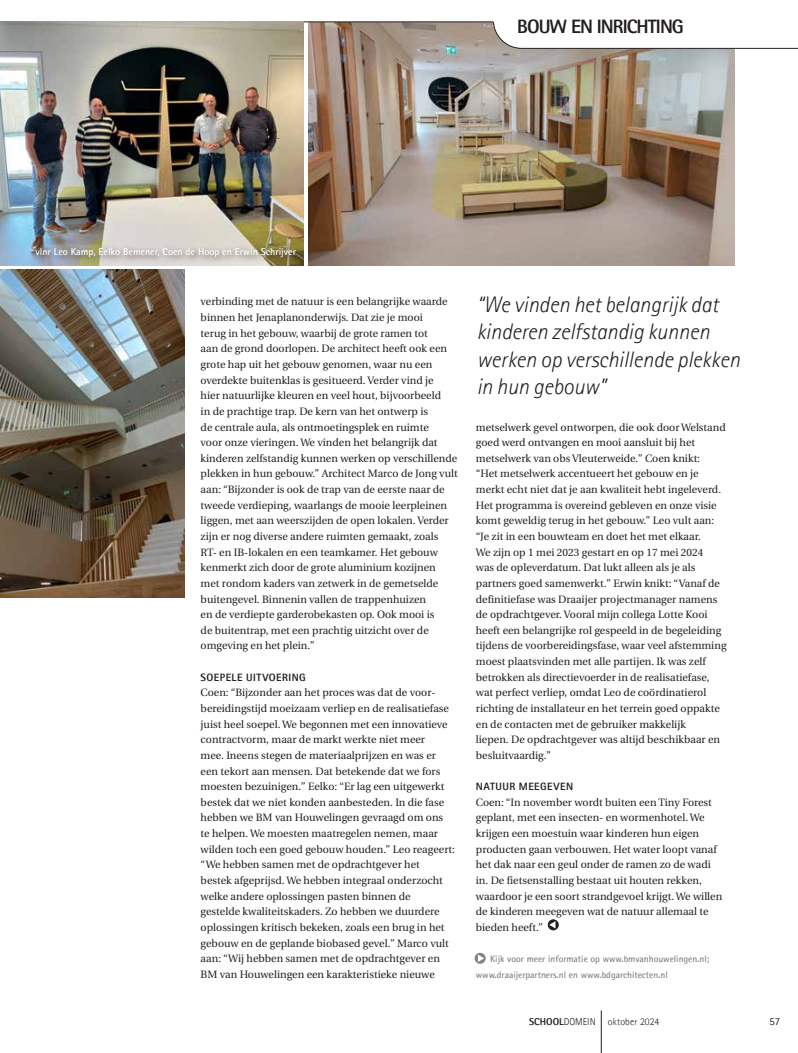
<style>
.page{position:relative;width:798px;height:1053px;background:#fff}
.page>*{position:absolute;margin:0;border:0;box-sizing:border-box;transform-origin:0 0}
.t1{font:italic 300 22.5px/27.5px "Rotis Sans Serif";color:#231f20}
.t2{font:800 19.38px "Rotis Sans Serif";letter-spacing:-.05em;color:#231f20}
.t3{font:10.62px/15.6px "Utopia";color:#231f20}
.t4{font:800 10.62px "Rotis Sans Serif";letter-spacing:.04em;color:#231f20}
.t5{font:10.62px "Rotis Sans Serif";color:#231f20}
.t6{font:700 10px "Rotis Sans Serif";color:#fff}
.t7{font:300 10px "Rotis Sans Serif";letter-spacing:.005em;color:#231f20}
.t8{font:700 9.38px/15.6px "Rotis Sans Serif";color:#868382}
.s1{font-weight:800}
</style>
<div class="page">
<img style="left:308px;top:23px;width:425px;height:242px">
<svg style="left:493px;top:22px;width:304px;height:27px"></svg>
<hr style="left:0;top:22px;width:493px;height:1px;background:#231f20">
<svg style="left:474px;top:952px;width:11px;height:11px"></svg>
<svg style="left:477px;top:954px;width:7px;height:7px"></svg>
<svg style="left:547px;top:919px;width:11px;height:11px"></svg>
<svg style="left:549px;top:921px;width:6px;height:7px"></svg>
<hr style="left:600px;top:1010px;width:1px;height:42px;background:#231f20">
<img style="left:0;top:269px;width:185px;height:328px">
<img style="left:0;top:22px;width:303px;height:243px">
<div style="left:32px;top:244px;width:272px;height:22px;background:#231f20;opacity:.75"></div>
<h2 class="t2" style="left:517px;top:14px;width:168px">BOUW EN INRICHTING</h2>
<p class="t6" style="left:35px;top:245px;width:262px">vlnr Leo Kamp, Eelko Bemener, Coen de Hoop en Erwin Schrijver</p>
<p class="t3" style="left:200px;top:294px;width:258px">verbinding met de natuur is een belangrijke waarde binnen het Jenaplanonderwijs. Dat zie je mooi<br>terug in het gebouw, waarbij de grote ramen tot<br>aan de grond doorlopen. De architect heeft ook een grote hap uit het gebouw genomen, waar nu een overdekte buitenklas is gesitueerd. Verder vind je<br>hier natuurlijke kleuren en veel hout, bijvoorbeeld<br>in de prachtige trap. De kern van het ontwerp is<br>de centrale aula, als ontmoetingsplek en ruimte<br>voor onze vieringen. We vinden het belangrijk dat kinderen zelfstandig kunnen werken op verschillende plekken in hun gebouw.” Architect Marco de Jong vult aan: “Bijzonder is ook de trap van de eerste naar de tweede verdieping, waarlangs de mooie leerpleinen liggen, met aan weerszijden de open lokalen. Verder zijn er nog diverse andere ruimten gemaakt, zoals<br>RT- en IB-lokalen en een teamkamer. Het gebouw kenmerkt zich door de grote aluminium kozijnen<br>met rondom kaders van zetwerk in de gemetselde buitengevel. Binnenin vallen de trappenhuizen<br>en de verdiepte garderobekasten op. Ook mooi is<br>de buitentrap, met een prachtig uitzicht over de omgeving en het plein.”</p>
<p class="t4" style="left:200px;top:670px;width:106px">SOEPELE UITVOERING</p>
<p class="t3" style="left:200px;top:685px;width:256px">Coen: “Bijzonder aan het proces was dat de voor&shy;bereidingstijd moeizaam verliep en de realisatiefase juist heel soepel. We begonnen met een innovatieve contractvorm, maar de markt werkte niet meer<br>mee. Ineens stegen de materiaalprijzen en was er een tekort aan mensen. Dat betekende dat we fors moesten bezuinigen.” Eelko: “Er lag een uitgewerkt bestek dat we niet konden aanbesteden. In die fase hebben we BM van Houwelingen gevraagd om ons te helpen. We moesten maatregelen nemen, maar wilden toch een goed gebouw houden.” Leo reageert: “We hebben samen met de opdrachtgever het<br>bestek afgeprijsd. We hebben integraal onderzocht welke andere oplossingen pasten binnen de<br>gestelde kwaliteitskaders. Zo hebben we duurdere oplossingen kritisch bekeken, zoals een brug in het gebouw en de geplande biobased gevel.” Marco vult aan: “Wij hebben samen met de opdrachtgever en BM van Houwelingen een karakteristieke nieuwe</p>
<h1 class="t1" style="left:476px;top:290px;width:265px">“We vinden het belangrijk dat kinderen zelfstandig kunnen werken op verschillende plekken in hun gebouw”</h1>
<p class="t3" style="left:475px;top:419px;width:252px">metselwerk gevel ontworpen, die ook door Welstand goed werd ontvangen en mooi aansluit bij het metselwerk van obs Vleuterweide.” Coen knikt:<br>“Het metselwerk accentueert het gebouw en je merkt echt niet dat je aan kwaliteit hebt ingeleverd.<br>Het programma is overeind gebleven en onze visie komt geweldig terug in het gebouw.” Leo vult aan: “Je zit in een bouwteam en doet het met elkaar.<br>We zijn op 1 mei 2023 gestart en op 17 mei 2024<br>was de opleverdatum. Dat lukt alleen als je als partners goed samenwerkt.” Erwin knikt: “Vanaf de definitiefase was Draaijer projectmanager namens de opdrachtgever. Vooral mijn collega Lotte Kooi heeft een belangrijke rol gespeeld in de begeleiding tijdens de voorbereidingsfase, waar veel afstemming moest plaatsvinden met alle partijen. Ik was zelf betrokken als directievoerder in de realisatiefase, wat perfect verliep, omdat Leo de coördinatierol richting de installateur en het terrein goed oppakte en de contacten met de gebruiker makkelijk<br>liepen. De opdrachtgever was altijd beschikbaar en besluitvaardig.”</p>
<p class="t4" style="left:475px;top:779px;width:99px">NATUUR MEEGEVEN</p>
<p class="t3" style="left:475px;top:794px;width:248px">Coen: “In november wordt buiten een Tiny Forest geplant, met een insecten- en wormenhotel. We krijgen een moestuin waar kinderen hun eigen producten gaan verbouwen. Het water loopt vanaf het dak naar een geul onder de ramen zo de wadi in. De fietsenstalling bestaat uit houten rekken, waardoor je een soort strandgevoel krijgt. We willen de kinderen meegeven wat de natuur allemaal te bieden heeft.”</p>
<p class="t8" style="left:475px;top:950px;width:235px;text-indent:14px">Kijk voor meer informatie op www.bmvanhouwelingen.nl; www.draaijerpartners.nl en www.bdgarchitecten.nl</p>
<p class="t7" style="left:529px;top:1015px;width:132px"><span class="s1">SCHOOL</span>DOMEIN oktober 2024</p>
<p class="t5" style="left:769px;top:1014px;width:12px">57</p>
</div>
